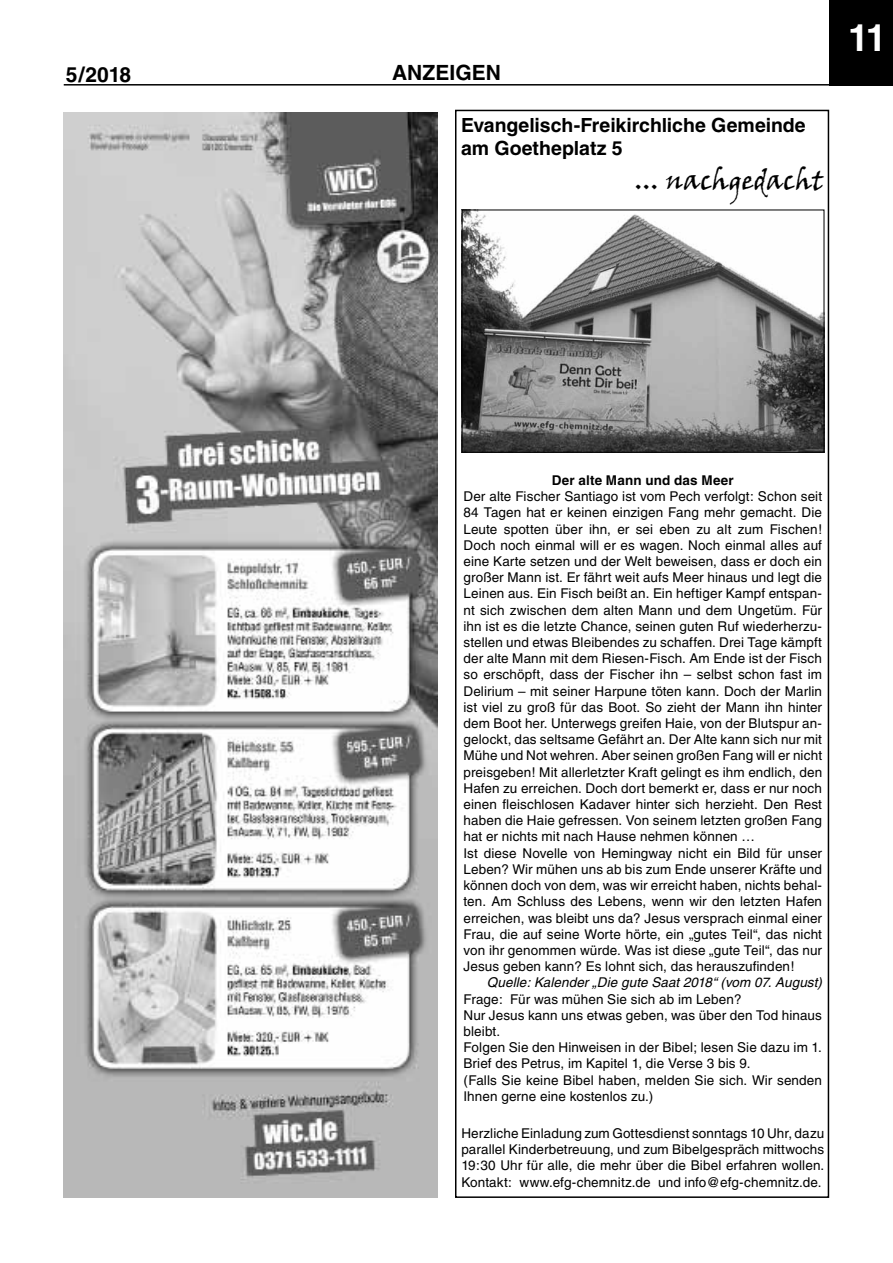
<style>
.page{position:relative;width:893px;height:1263px;background:#fff}
.page>*{position:absolute;margin:0;border:0;box-sizing:border-box;transform-origin:0 0}
.t1{font:700 37.5px "Helvetica";color:#fff}
.t2{font:27px "Viner Hand ITC";letter-spacing:-.005em;color:#000}
.t3{font:700 21px "Helvetica";letter-spacing:-.005em;color:#000}
.t4{font:700 19.5px/23.4px "Helvetica";color:#000}
.t5{font:13.5px/16.2px "Helvetica";letter-spacing:.01em;color:#000}
.t6{font:italic 13.5px "Helvetica";letter-spacing:.005em;color:#000}
.t7{font:700 13.5px "Helvetica";letter-spacing:.01em;color:#000}
</style>
<div class="page">
<div style="left:829px;top:0;width:64px;height:86px;background:#000"></div>
<hr style="left:64px;top:84px;width:765px;height:2px;background:#000">
<img style="left:464px;top:212px;width:358px;height:239px">
<div style="left:462px;top:210px;width:362px;height:243px;border:1px solid #000"></div>
<div style="left:455px;top:110px;width:374px;height:1088px;border:2px solid #000"></div>
<img style="left:64px;top:112px;width:374px;height:1086px">
<h3 class="t3" style="left:66px;top:62px;width:67px">5/2018</h3>
<h3 class="t3" style="left:392px;top:60px;width:110px">anzeig en</h3>
<h3 class="t4" style="left:461px;top:113px;width:346px">Evangelisch-Freikirchliche Gemeinde am Goetheplatz 5</h3>
<h2 class="t2" style="left:636px;top:163px;width:190px">... nachgedacht</h2>
<h1 class="t1" style="left:848px;top:15px;width:40px">11</h1>
<p class="t7" style="left:552px;top:472px;width:183px">Der alte Mann und das Meer</p>
<p class="t5" style="left:463px;top:488px;width:360px">Der alte Fischer Santiago ist vom Pech verfolgt: Schon seit 84 Tagen hat er keinen einzigen Fang mehr gemacht. Die Leute spotten über ihn, er sei eben zu alt zum Fischen!<br>Doch noch einmal will er es wagen. Noch einmal alles auf eine Karte setzen und der Welt beweisen, dass er doch ein großer Mann ist. Er fährt weit aufs Meer hinaus und legt die Leinen aus. Ein Fisch beißt an. Ein heftiger Kampf entspan&shy;nt sich zwischen dem alten Mann und dem Ungetüm. Für ihn ist es die letzte Chance, seinen guten Ruf wiederherzu&shy;stellen und etwas Bleibendes zu schaffen. Drei Tage kämpft der alte Mann mit dem Riesen-Fisch. Am Ende ist der Fisch so erschöpft, dass der Fischer ihn – selbst schon fast im Delirium – mit seiner Harpune töten kann. Doch der Marlin ist viel zu groß für das Boot. So zieht der Mann ihn hinter dem Boot her. Unterwegs greifen Haie, von der Blutspur an&shy;gelockt, das seltsame Gefährt an. Der Alte kann sich nur mit Mühe und Not wehren. Aber seinen großen Fang will er nicht preisgeben! Mit allerletzter Kraft gelingt es ihm endlich, den Hafen zu erreichen. Doch dort bemerkt er, dass er nur noch einen fleischlosen Kadaver hinter sich herzieht. Den Rest haben die Haie gefressen. Von seinem letzten großen Fang hat er nichts mit nach Hause nehmen können …<br>Ist diese Novelle von Hemingway nicht ein Bild für unser Leben? Wir mühen uns ab bis zum Ende unserer Kräfte und können doch von dem, was wir erreicht haben, nichts behal&shy;ten. Am Schluss des Lebens, wenn wir den letzten Hafen erreichen, was bleibt uns da? Jesus versprach einmal einer Frau, die auf seine Worte hörte, ein „gutes Teil“, das nicht von ihr genommen würde. Was ist diese „gute Teil“, das nur Jesus geben kann? Es lohnt sich, das herauszufinden!</p>
<p class="t6" style="left:487px;top:975px;width:337px">Quelle: Kalender „Die gute Saat 2018“ (vom 07. August)</p>
<p class="t5" style="left:463px;top:991px;width:360px">Frage: Für was mühen Sie sich ab im Leben?<br>Nur Jesus kann uns etwas geben, was über den Tod hinaus bleibt.<br>Folgen Sie den Hinweisen in der Bibel; lesen Sie dazu im 1.<br>Brief des Petrus, im Kapitel 1, die Verse 3 bis 9.<br>(Falls Sie keine Bibel haben, melden Sie sich. Wir senden Ihnen gerne eine kostenlos zu.)</p>
<p class="t5" style="left:461px;top:1125px;width:364px;text-align:justify">Herzliche Einladung zum Gottesdienst sonntags 10 Uhr, dazu parallel Kinderbetreuung, und zum Bibelgespräch mittwochs 19:30 Uhr für alle, die mehr über die Bibel erfahren wollen.<br>Kontakt: www.efg-chemnitz.de und info@efg-chemnitz.de.</p>
</div>
